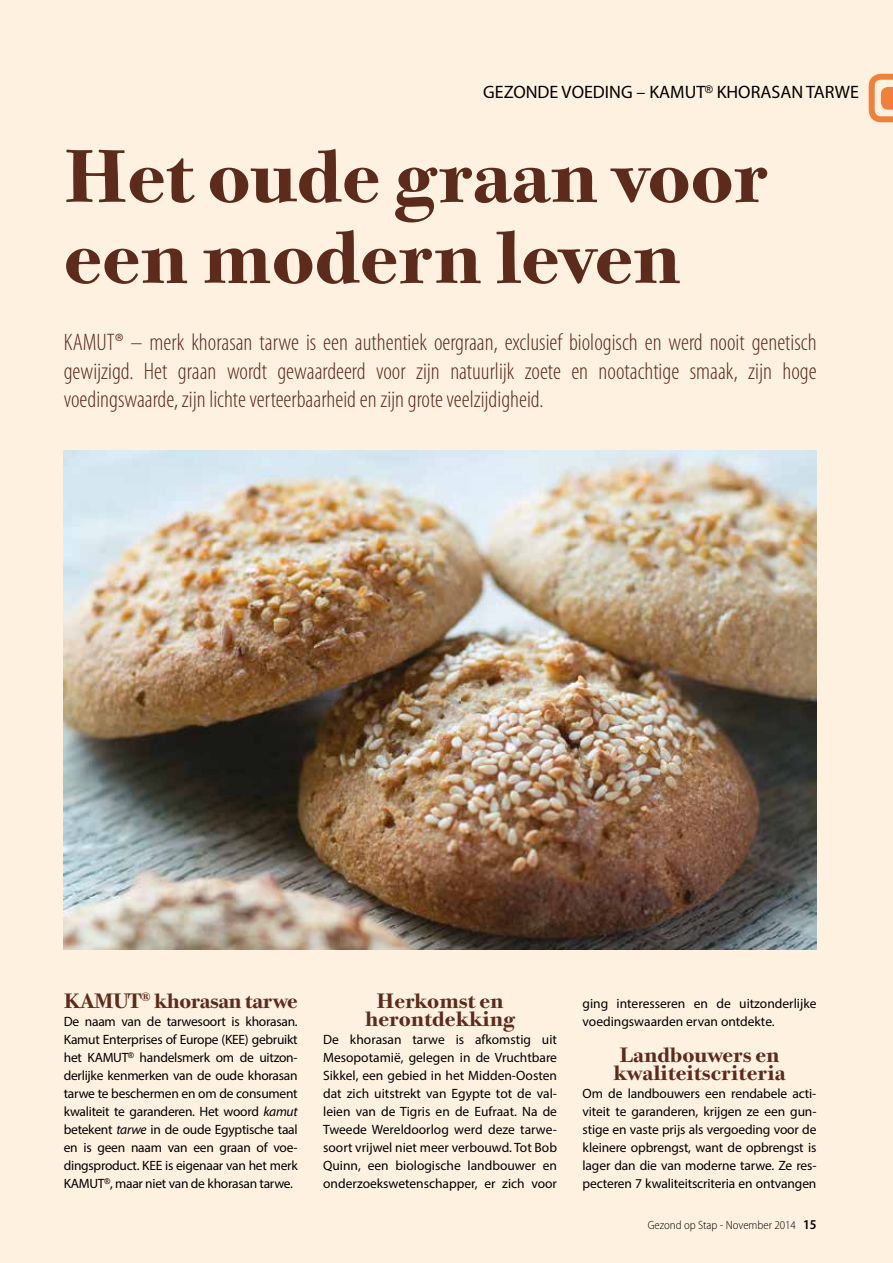
<style>
.page{position:relative;width:893px;height:1263px;background:#fff1e0}
.page>*{position:absolute;margin:0;border:0;box-sizing:border-box;transform-origin:0 0}
.t1{font:700 75px/81px "Bodoni Twelve ITC Std";color:#5c2b1b}
.t2{font:300 condensed 24px/28.8px "Myriad Pro";color:#5c2b1b;text-align:justify}
.t3{font:700 21px/18px "Bodoni Twelve ITC Std";color:#5c2b1b;text-align:center}
.t4{font:700 21px "Bodoni Twelve ITC Std";letter-spacing:-.02em;color:#5c2b1b}
.t5{font:18px "Myriad Pro";color:#000}
.t6{font:13.5px/18px "Myriad Pro";letter-spacing:-.005em;color:#000;text-align:justify}
.t7{font:300 semi-condensed 12px "Myriad Pro";color:#000}
.s1{font-style:italic}
.s2{font-weight:600;font-size:13.5px}
</style>
<div class="page">
<svg style="left:869px;top:74px;width:24px;height:48px"></svg>
<img style="left:64px;top:451px;width:752px;height:498px">
<h3 class="t5" style="left:483px;top:81px;width:377px">GEZONDE VOEDING – KAMUT<sup>®</sup> KHORASAN TARWE</h3>
<h1 class="t1" style="left:64px;top:136px;width:706px">Het oude graan voor een modern leven</h1>
<p class="t2" style="left:64px;top:328px;width:754px">KAMUT® – merk khorasan tarwe is een authentiek oergraan, exclusief biologisch en werd nooit genetisch gewijzigd. Het graan wordt gewaardeerd voor zijn natuurlijk zoete en nootachtige smaak, zijn hoge voedingswaarde, zijn lichte verteerbaarheid en zijn grote veelzijdigheid.</p>
<h3 class="t4" style="left:64px;top:988px;width:235px">KAMUT<sup>®</sup> khorasan tarwe</h3>
<p class="t6" style="left:64px;top:1012px;width:235px">De naam van de tarwesoort is khorasan.<br>Kamut Enterprises of Europe (KEE) gebruikt het KAMUT<sup>®</sup> handelsmerk om de uitzon&shy;derlijke kenmerken van de oude khorasan tarwe te beschermen en om de consument kwaliteit te garanderen. Het woord <span class="s1">kamut </span>betekent <span class="s1">tarwe</span> in de oude Egyptische taal en is geen naam van een graan of voe&shy;dingsproduct. KEE is eigenaar van het merk KAMUT<sup>®</sup>, maar niet van de khorasan tarwe.</p>
<h3 class="t3" style="left:365px;top:992px;width:151px">Herkomst en herontdekking</h3>
<p class="t6" style="left:323px;top:1030px;width:235px">De khorasan tarwe is afkomstig uit Mesopotamië, gelegen in de Vruchtbare Sikkel, een gebied in het Midden-Oosten dat zich uitstrekt van Egypte tot de val&shy;leien van de Tigris en de Eufraat. Na de Tweede Wereldoorlog werd deze tarwe&shy;soort vrijwel niet meer verbouwd. Tot Bob Quinn, een biologische landbouwer en onderzoekswetenschapper, er zich voor</p>
<p class="t6" style="left:583px;top:994px;width:235px">ging interesseren en de uitzonderlijke voedingswaarden ervan ontdekte.</p>
<h3 class="t3" style="left:613px;top:1046px;width:174px;text-align:left">Landbouwers en kwaliteitscriteria</h3>
<p class="t6" style="left:583px;top:1084px;width:235px">Om de landbouwers een rendabele acti&shy;viteit te garanderen, krijgen ze een gun&shy;stige en vaste prijs als vergoeding voor de kleinere opbrengst, want de opbrengst is lager dan die van moderne tarwe. Ze res&shy;pecteren 7 kwaliteitscriteria en ontvangen</p>
<p class="t7" style="left:648px;top:1219px;width:170px">Gezond op Stap - November 2014 <span class="s2">15</span></p>
</div>
